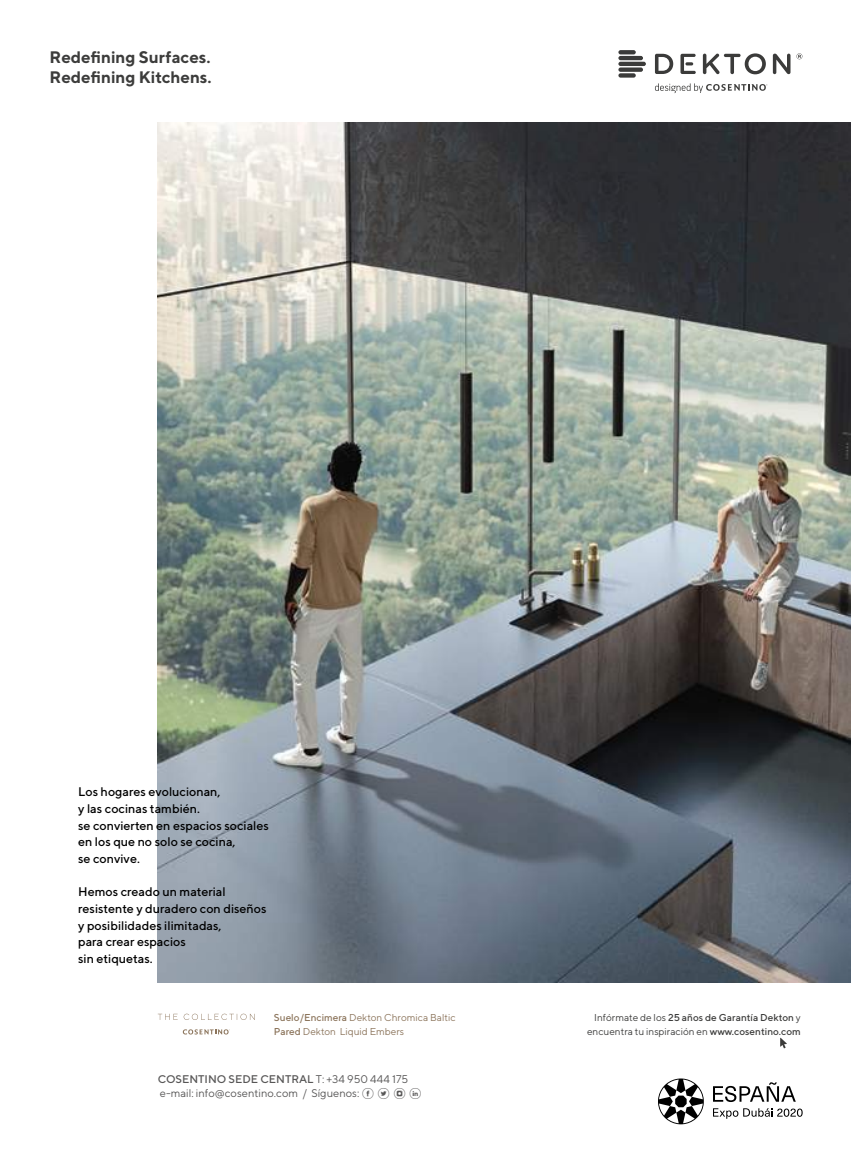
<style>
.page{position:relative;width:851px;height:1170px;background:#fff}
.page>*{position:absolute;margin:0;border:0;box-sizing:border-box;transform-origin:0 0}
.t1{font:700 16.62px/20.2px "TT Norms";color:#3c3c3b}
.t2{font:500 12.5px/16.6px "TT Norms";color:#000}
.t3{font:11.12px/13.4px "TT Norms";color:#575656}
.t4{font:10px/13.9px "TT Norms";color:#3c3c3b;text-align:right}
.t5{font:10px/13.9px "TT Norms";color:#8c755c}
.s1{font-weight:500}
</style>
<div class="page">
<img style="left:158px;top:122px;width:692px;height:859px">
<svg style="left:618px;top:50px;width:27px;height:28px"></svg>
<svg style="left:655px;top:53px;width:147px;height:21px"></svg>
<svg style="left:655px;top:83px;width:112px;height:10px"></svg>
<svg style="left:780px;top:1037px;width:6px;height:11px"></svg>
<svg style="left:183px;top:1029px;width:47px;height:5px"></svg>
<svg style="left:158px;top:1013px;width:97px;height:6px"></svg>
<svg style="left:658px;top:1078px;width:45px;height:46px"></svg>
<svg style="left:713px;top:1082px;width:82px;height:19px"></svg>
<svg style="left:713px;top:1108px;width:89px;height:10px"></svg>
<h1 class="t1" style="left:50px;top:47px;width:163px">Redefining Surfaces.<br>Redefining Kitchens.</h1>
<p class="t2" style="left:78px;top:783px;width:192px">Los hogares evolucionan,<br>y las cocinas también.<br>se convierten en espacios sociales en los que no solo se cocina,<br>se convive.</p>
<p class="t2" style="left:78px;top:883px;width:190px">Hemos creado un material resistente y duradero con diseños y posibilidades ilimitadas,<br>para crear espacios<br>sin etiquetas.</p>
<p class="t5" style="left:274px;top:1010px;width:183px"><span class="s1">Suelo/Encimera</span> Dekton Chromica Baltic<br><span class="s1">Pared</span> Dekton Liquid Embers</p>
<p class="t3" style="left:158px;top:1072px;width:252px"><span class="s1">COSENTINO SEDE CENTRAL</span> T: +34 950 444 175 e-mail: info@cosentino.com / Síguenos:</p>
<p class="t4" style="left:587px;top:1010px;width:215px">Infórmate de los <span class="s1">25 años de Garantía Dekton</span> y encuentra tu inspiración en <span class="s1">www.cosentino.com</span></p>
</div>
